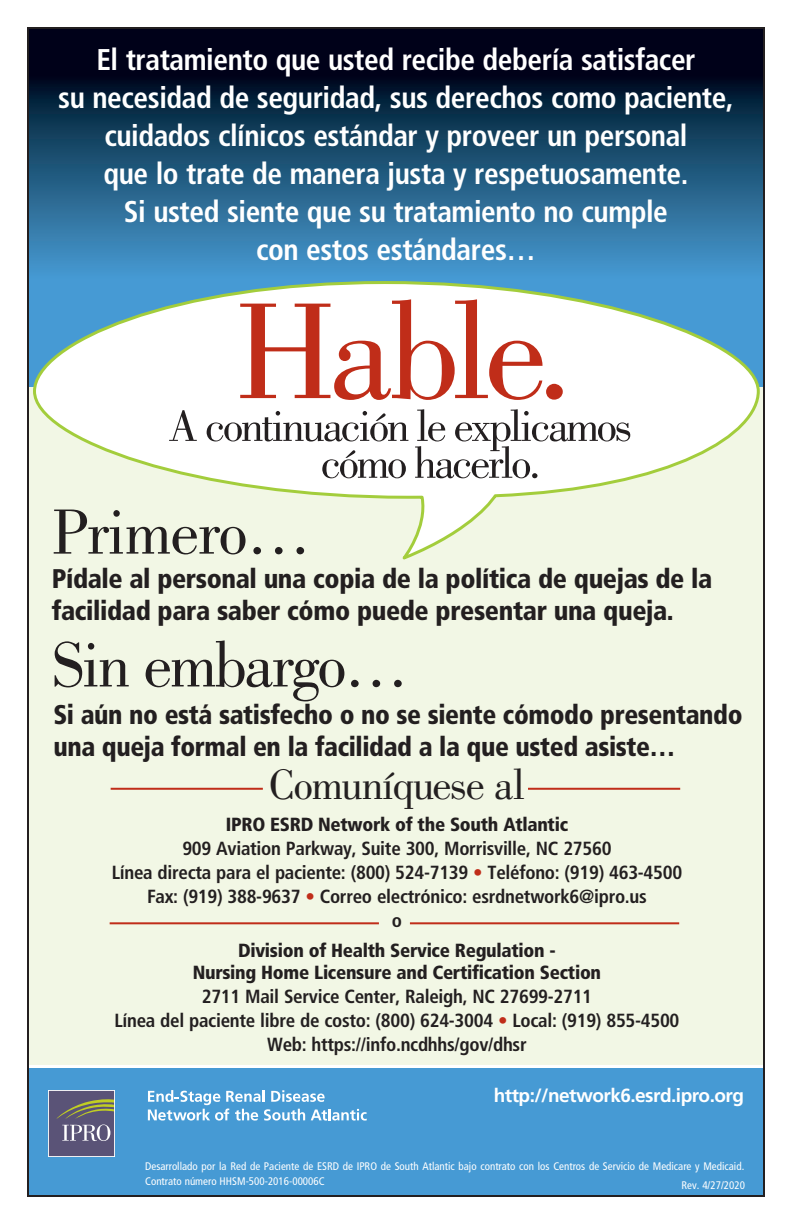
<style>
.page{position:relative;width:792px;height:1224px;background:#fff}
.page>*{position:absolute;margin:0;border:0;box-sizing:border-box;transform-origin:0 0}
.t1{font:66px "Bodoni Std";letter-spacing:-.025em;color:#231f20}
.t2{font:44px "Bodoni Std";letter-spacing:-.03em;color:#231f20}
.t3{font:700 condensed 30px/38px "Frutiger LT Std";letter-spacing:-.015em;color:#fff;text-align:center}
.t4{font:900 condensed 27px/32px "Frutiger LT Std";letter-spacing:-.015em;color:#231f20;scale:.96 1}
.t5{font:900 condensed 27px/32px "Frutiger LT Std";letter-spacing:-.015em;color:#231f20}
.t6{font:700 condensed 19px/24px "Frutiger LT Std";letter-spacing:-.015em;color:#231f20;text-align:center}
.t7{font:900 condensed 19px/22px "Frutiger LT Std";letter-spacing:-.015em;color:#231f20;text-align:center}
.t8{font:700 19px "Frutiger LT Std";letter-spacing:-.03em;color:#fff}
.t9{font:condensed 11px/15px "Frutiger LT Std";color:#fff}
.s1{color:#c02d19}
</style>
<div class="page">
<div style="left:27px;top:27px;width:738px;height:137px;background:#000119"></div>
<div style="left:27px;top:1068px;width:738px;height:129px;background:#469ad4"></div>
<div style="left:27px;top:77px;width:738px;height:202px;background:linear-gradient(to bottom,#001428,#489dd5)"></div>
<div style="left:27px;top:387px;width:738px;height:677px;background:#f2f7e5"></div>
<svg style="left:48px;top:1090px;width:67px;height:67px"></svg>
<svg style="left:148px;top:1090px;width:219px;height:31px"></svg>
<svg style="left:33px;top:281px;width:728px;height:279px"></svg>
<svg style="left:169px;top:410px;width:28px;height:31px"></svg>
<svg style="left:207px;top:411px;width:201px;height:31px"></svg>
<svg style="left:322px;top:450px;width:84px;height:28px"></svg>
<svg style="left:415px;top:409px;width:215px;height:69px"></svg>
<svg style="left:240px;top:299px;width:303px;height:101px"></svg>
<div style="left:546px;top:384px;width:17px;height:16px;background:#c02d19;border-radius:50%"></div>
<hr style="left:111px;top:788px;width:152px;height:2px;background:#c02d19">
<hr style="left:528px;top:788px;width:152px;height:2px;background:#c02d19">
<hr style="left:110px;top:922px;width:269px;height:2px;background:#c02d19">
<hr style="left:410px;top:922px;width:269px;height:2px;background:#c02d19">
<p class="t3" style="left:58px;top:43px;width:677px">El tratamiento que usted recibe debería satisfacer<br>su necesidad de seguridad, sus derechos como paciente, cuidados clínicos estándar y proveer un personal<br>que lo trate de manera justa y respetuosamente.<br>Si usted siente que su tratamiento no cumple<br>con estos estándares…</p>
<h1 class="t1" style="left:52px;top:508px;width:261px">Primero…</h1>
<h3 class="t5" style="left:52px;top:565px;width:662px">Pídale al personal una copia de la política de quejas de la facilidad para saber cómo puede presentar una queja.</h3>
<h1 class="t1" style="left:52px;top:640px;width:358px">Sin embargo…</h1>
<h3 class="t4" style="left:53px;top:701px;width:719px">Si aún no está satisfecho o no se siente cómodo presentando una queja formal en la facilidad a la que usted asiste…</h3>
<h2 class="t2" style="left:269px;top:769px;width:258px">Comuníquese al</h2>
<p class="t7" style="left:226px;top:815px;width:344px">IPRO ESRD Network of the South Atlantic</p>
<p class="t6" style="left:112px;top:838px;width:572px">909 Aviation Parkway, Suite 300, Morrisville, NC 27560<br>Línea directa para el paciente: (800) 524-7139 <span class="s1">•</span> Teléfono: (919) 463-4500<br>Fax: (919) 388-9637 <span class="s1">•</span> Correo electrónico: esrdnetwork6@ipro.us<br>o</p>
<p class="t7" style="left:193px;top:941px;width:410px">Division of Health Service Regulation -<br>Nursing Home Licensure and Certification Section</p>
<p class="t6" style="left:114px;top:986px;width:567px">2711 Mail Service Center, Raleigh, NC 27699-2711<br>Línea del paciente libre de costo: (800) 624-3004 <span class="s1">•</span> Local: (919) 855-4500<br>Web: https://info.ncdhhs/gov/dhsr</p>
<p class="t8" style="left:494px;top:1088px;width:252px">http://network6.esrd.ipro.org</p>
<p class="t9" style="left:145px;top:1159px;width:601px">Desarrollado por la Red de Paciente de ESRD de IPRO de South Atlantic bajo contrato con los Centros de Servicio de Medicare y Medicaid.<br>Contrato número HHSM-500-2016-00006C</p>
<p class="t9" style="left:682px;top:1179px;width:65px">Rev. 4/27/2020</p>
</div>
